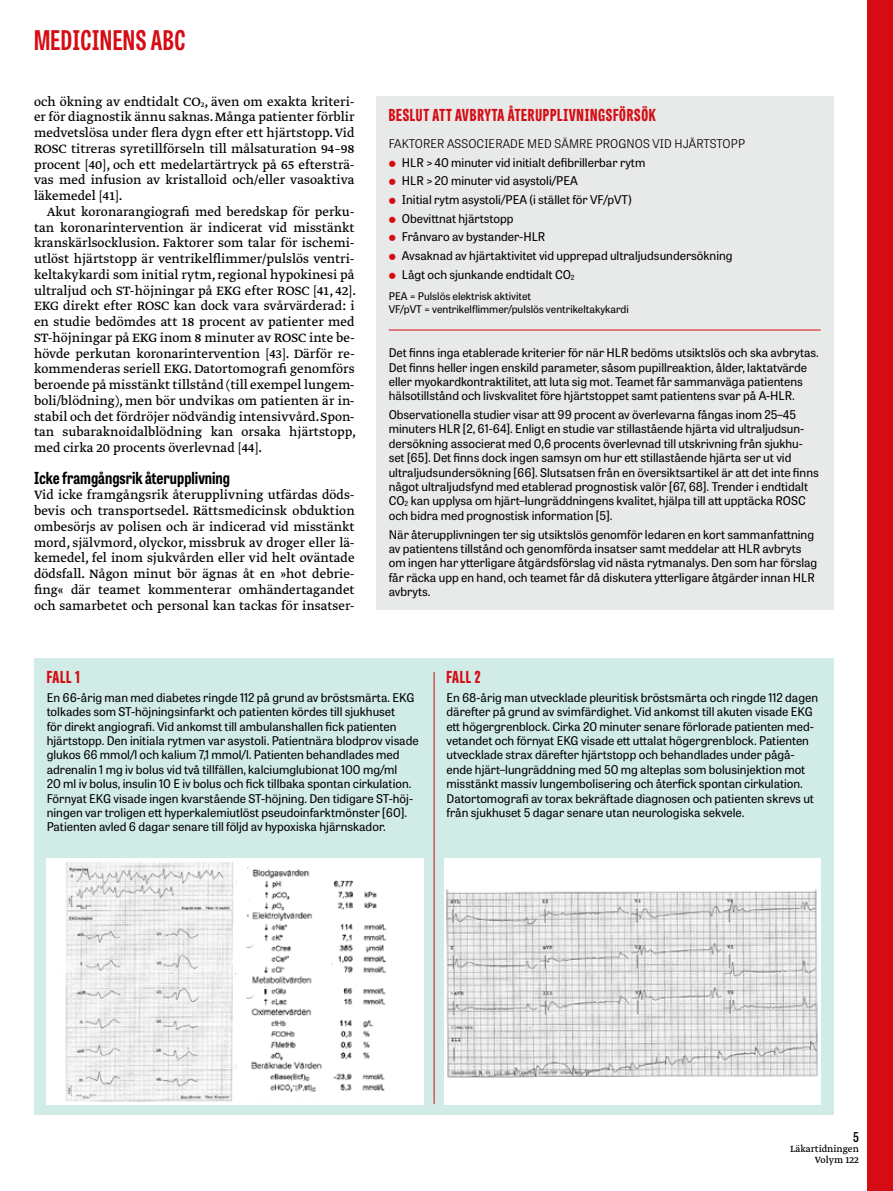
<style>
.page{position:relative;width:893px;height:1191px;background:#fff}
.page>*{position:absolute;margin:0;border:0;box-sizing:border-box;transform-origin:0 0}
.t1{font:700 27px "Tablet Gothic Compressed";letter-spacing:.02em;color:#d50c14}
.t2{font:800 16.5px "Tablet Gothic Compressed";letter-spacing:.045em;color:#d50c14}
.t3{font:700 16.5px "Tablet Gothic Condensed";color:#000}
.t4{font:14.25px/15.8px "Greta Text Pro Regular Min";color:#000;text-align:justify}
.t5{font:600 13.5px "Tablet Gothic Condensed";color:#000}
.t6{font:12px/14.4px "Tablet Gothic";color:#000}
.t7{font:300 12px "Tablet Gothic";letter-spacing:.01em;color:#000}
.t8{font:10.5px/12.8px "Tablet Gothic";color:#000}
.t9{font:10.5px/10.5px "Greta Text Pro";color:#000;text-align:right}
</style>
<div class="page">
<div style="left:867px;top:0;width:26px;height:1191px;background:#d50c14"></div>
<div style="left:434px;top:658px;width:399px;height:456px;background:#d1ebe7"></div>
<div style="left:34px;top:658px;width:400px;height:456px;background:#d1ebe7"></div>
<img style="left:47px;top:858px;width:376px;height:246px">
<img style="left:444px;top:858px;width:377px;height:246px">
<hr style="left:434px;top:672px;width:1px;height:431px;background:#d50c14">
<div style="left:376px;top:96px;width:457px;height:513px;background:#e8e9e9"></div>
<hr style="left:389px;top:330px;width:432px;height:1px;background:#d50c14">
<h1 class="t1" style="left:34px;top:22px;width:153px">MEDICINENS ABC</h1>
<p class="t4" style="left:34px;top:94px;width:322px">och ökning av endtidalt CO<sub>2</sub>, även om exakta kriteri&shy;er för diagnostik ännu saknas. Många patienter förblir medvetslösa under flera dygn efter ett hjärtstopp. Vid ROSC titreras syretillförseln till målsaturation 94–98 procent [40], och ett medelartärtryck på 65 eftersträ&shy;vas med infusion av kristalloid och/eller vasoaktiva läkemedel [41].</p>
<p class="t4" style="left:34px;top:204px;width:324px;text-indent:13px">Akut koronarangiografi med beredskap för perku&shy;tan koronarintervention är indicerat vid misstänkt kranskärlsocklusion. Faktorer som talar för ischemi&shy;utlöst hjärtstopp är ventrikelflimmer/pulslös ventri&shy;keltakykardi som initial rytm, regional hypokinesi på ultraljud och ST-höjningar på EKG efter ROSC [41, 42].<br>EKG direkt efter ROSC kan dock vara svårvärderad: i en studie bedömdes att 18 procent av patienter med ST-höjningar på EKG inom 8 minuter av ROSC inte be&shy;hövde perkutan koronarintervention [43]. Därför re&shy;kommenderas seriell EKG. Datortomografi genomförs beroende på misstänkt tillstånd (till exempel lungem&shy;boli/blödning), men bör undvikas om patienten är in&shy;stabil och det fördröjer nödvändig intensivvård. Spon&shy;tan subaraknoidalblödning kan orsaka hjärtstopp, med cirka 20 procents överlevnad [44].</p>
<h2 class="t3" style="left:34px;top:466px;width:198px">Icke framgångsrik återupplivning</h2>
<p class="t4" style="left:34px;top:488px;width:322px">Vid icke framgångsrik återupplivning utfärdas döds&shy;bevis och transportsedel. Rättsmedicinsk obduktion ombesörjs av polisen och är indicerad vid misstänkt mord, självmord, olyckor, missbruk av droger eller lä&shy;kemedel, fel inom sjukvården eller vid helt oväntade dödsfall. Någon minut bör ägnas åt en »hot debrie&shy;fing« där teamet kommenterar omhändertagandet och samarbetet och personal kan tackas för insatser-</p>
<h2 class="t2" style="left:389px;top:103px;width:269px">BESLUT ATT AVBRYTA ÅTERUPPLIVNINGSFÖRSÖK</h2>
<p class="t7" style="left:389px;top:136px;width:358px">FAKTORER ASSOCIERADE MED SÄMRE PROGNOS VID HJÄRTSTOPP</p>
<p class="t6" style="left:402px;top:153px;width:332px;line-height:18.6px">HLR &gt; 40 minuter vid initialt defibrillerbar rytm<br>HLR &gt; 20 minuter vid asystoli/PEA<br>Initial rytm asystoli/PEA (i stället för VF/pVT)<br>Obevittnat hjärtstopp<br>Frånvaro av bystander-HLR<br>Avsaknad av hjärtaktivitet vid upprepad ultraljudsundersökning Lågt och sjunkande endtidalt CO<sub>2</sub></p>
<p class="t8" style="left:389px;top:289px;width:242px">PEA = Pulslös elektrisk aktivitet<br>VF/pVT = ventrikelflimmer/pulslös ventrikeltakykardi</p>
<p class="t6" style="left:389px;top:345px;width:432px">Det finns inga etablerade kriterier för när HLR bedöms utsiktslös och ska avbrytas.<br>Det finns heller ingen enskild parameter, såsom pupillreaktion, ålder, laktatvärde eller myokardkontraktilitet, att luta sig mot. Teamet får sammanväga patientens hälsotillstånd och livskvalitet före hjärtstoppet samt patientens svar på A-HLR.</p>
<p class="t6" style="left:389px;top:407px;width:432px">Observationella studier visar att 99 procent av överlevarna fångas inom 25–45 minuters HLR [2, 61-64]. Enligt en studie var stillastående hjärta vid ultraljudsun&shy;dersökning associerat med 0,6 procents överlevnad till utskrivning från sjukhu&shy;set [65]. Det finns dock ingen samsyn om hur ett stillastående hjärta ser ut vid ultraljudsundersökning [66]. Slutsatsen från en översiktsartikel är att det inte finns något ultraljudsfynd med etablerad prognostisk valör [67, 68]. Trender i endtidalt CO<sub>2</sub> kan upplysa om hjärt–lungräddningens kvalitet, hjälpa till att upptäcka ROSC och bidra med prognostisk information [5].</p>
<p class="t6" style="left:389px;top:526px;width:430px">När återupplivningen ter sig utsiktslös genomför ledaren en kort sammanfattning av patientens tillstånd och genomförda insatser samt meddelar att HLR avbryts om ingen har ytterligare åtgärdsförslag vid nästa rytmanalys. Den som har förslag får räcka upp en hand, och teamet får då diskutera ytterligare åtgärder innan HLR avbryts.</p>
<h2 class="t2" style="left:47px;top:665px;width:35px">FALL 1</h2>
<p class="t6" style="left:47px;top:689px;width:373px">En 66-årig man med diabetes ringde 112 på grund av bröstsmärta. EKG tolkades som ST-höjningsinfarkt och patienten kördes till sjukhuset<br>för direkt angiografi. Vid ankomst till ambulanshallen fick patienten hjärtstopp. Den initiala rytmen var asystoli. Patientnära blodprov visade glukos 66 mmol/l och kalium 7,1 mmol/l. Patienten behandlades med adrenalin 1 mg iv bolus vid två tillfällen, kalciumglubionat 100 mg/ml<br>20 ml iv bolus, insulin 10 E iv bolus och fick tillbaka spontan cirkulation.<br>Förnyat EKG visade ingen kvarstående ST-höjning. Den tidigare ST-höj&shy;ningen var troligen ett hyperkalemiutlöst pseudoinfarktmönster [60].<br>Patienten avled 6 dagar senare till följd av hypoxiska hjärnskador.</p>
<h2 class="t2" style="left:446px;top:665px;width:36px">FALL 2</h2>
<p class="t6" style="left:446px;top:689px;width:373px">En 68-årig man utvecklade pleuritisk bröstsmärta och ringde 112 dagen därefter på grund av svimfärdighet. Vid ankomst till akuten visade EKG ett högergrenblock. Cirka 20 minuter senare förlorade patienten med&shy;vetandet och förnyat EKG visade ett uttalat högergrenblock. Patienten utvecklade strax därefter hjärtstopp och behandlades under pågå&shy;ende hjärt–lungräddning med 50 mg alteplas som bolusinjektion mot misstänkt massiv lungembolisering och återfick spontan cirkulation.<br>Datortomografi av torax bekräftade diagnosen och patienten skrevs ut från sjukhuset 5 dagar senare utan neurologiska sekvele.</p>
<p class="t5" style="left:853px;top:1127px;width:7px">5</p>
<p class="t9" style="left:790px;top:1144px;width:70px">Läkartidningen<br>Volym 122</p>
</div>
